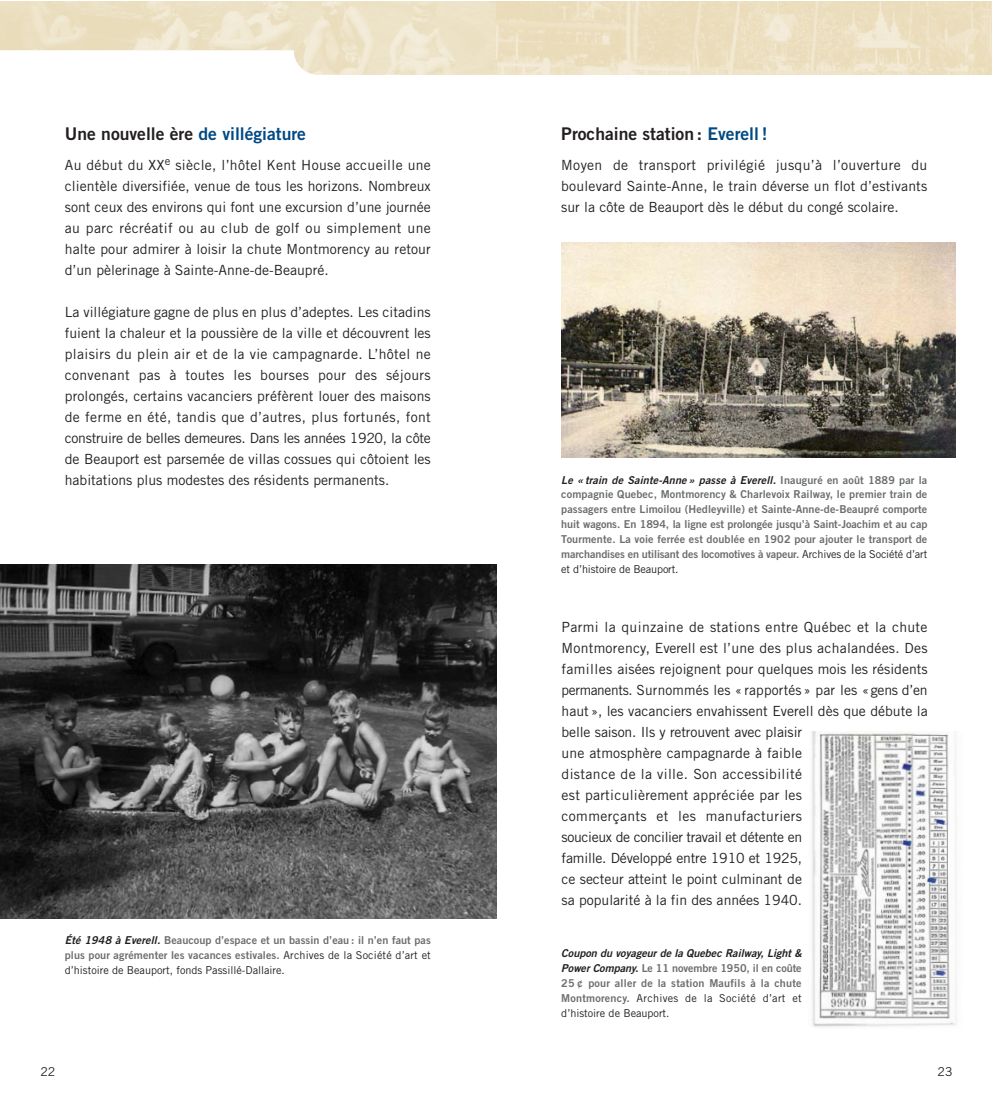
<style>
.page{position:relative;width:993px;height:1117px;background:#fff}
.page>*{position:absolute;margin:0;border:0;box-sizing:border-box;transform-origin:0 0}
.t1{font:17.5px "Trade Gothic Bold Two";color:#231f20}
.t2{font:14px/21px "Trade Gothic";color:#231f20;text-align:justify}
.t3{font:12.25px "Trade Gothic";color:#231f20}
.t4{font:10.85px/14.9px "Trade Gothic Bold Two";letter-spacing:.005em;color:#6c6e70}
.t5{font:10.85px "Trade Gothic";color:#231f20}
.t6{font:10.85px/14.9px "Trade Gothic";letter-spacing:.025em;color:#231f20}
.s1{color:#004983}
.s2{font-style:italic;color:#231f20}
.s3{font-family:"Trade Gothic";color:#231f20}
.s4{font-family:"Trade Gothic Bold Two";color:#6c6e70}
</style>
<div class="page">
<img style="left:0;top:1px;width:496px;height:74px">
<img style="left:0;top:564px;width:496px;height:354px">
<img style="left:561px;top:242px;width:394px;height:216px">
<svg style="left:496px;top:1px;width:494px;height:74px;background:#ece0c1"></svg>
<img style="left:812px;top:731px;width:145px;height:296px">
<p class="t1" style="left:65px;top:127px;width:243px">Une nouvelle ère <span class="s1">de villégiature</span></p>
<p class="t2" style="left:65px;top:155px;width:367px">Au début du XX<sup>e</sup> siècle, l’hôtel Kent House accueille une clientèle diversifiée, venue de tous les horizons. Nombreux sont ceux des environs qui font une excursion d’une journée au parc récréatif ou au club de golf ou simplement une halte pour admirer à loisir la chute Montmorency au retour d’un pèlerinage à Sainte-Anne-de-Beaupré.</p>
<p class="t2" style="left:65px;top:302px;width:367px">La villégiature gagne de plus en plus d’adeptes. Les citadins fuient la chaleur et la poussière de la ville et découvrent les plaisirs du plein air et de la vie campagnarde. L’hôtel ne convenant pas à toutes les bourses pour des séjours prolongés, certains vacanciers préfèrent louer des maisons de ferme en été, tandis que d’autres, plus fortunés, font construire de belles demeures. Dans les années 1920, la côte de Beauport est parsemée de villas cossues qui côtoient les habitations plus modestes des résidents permanents.</p>
<p class="t4" style="left:65px;top:933px;width:367px"><span class="s2">Été 1948 à Everell.</span> Beaucoup d’espace et un bassin d’eau : il n’en faut pas plus pour agrémenter les vacances estivales. <span class="s3">Archives de la Société d’art et</span></p>
<p class="t5" style="left:65px;top:966px;width:221px">d’histoire de Beauport, fonds Passillé-Dallaire.</p>
<p class="t1" style="left:561px;top:127px;width:208px">Prochaine station : <span class="s1">Everell !</span></p>
<p class="t2" style="left:561px;top:155px;width:367px">Moyen de transport privilégié jusqu’à l’ouverture du boulevard Sainte-Anne, le train déverse un flot d’estivants sur la côte de Beauport dès le début du congé scolaire.</p>
<p class="t4" style="left:561px;top:473px;width:367px;text-align:justify"><span class="s2">Le « train de Sainte-Anne » passe à Everell.</span> I n a u g u ré e n a o û t 1 8 8 9 p a r l a compagnie Quebec, Montmorency &amp; Charlevoix Railway, le premier train de passagers entre Limoilou (Hedleyville) et Sainte-Anne-de-Beaupré comporte huit wagons. En 1894, la ligne est prolongée jusqu’à Saint-Joachim et au cap Tourmente. La voie ferrée est doublée en 1902 pour ajouter le transport de marchandises en utilisant des locomotives à vapeur. <span class="s3">Archives de la Société d’art</span></p>
<p class="t5" style="left:561px;top:565px;width:119px">et d’histoire de Beauport.</p>
<p class="t2" style="left:561px;top:617px;width:367px;text-align:left">Parmi la quinzaine de stations entre Québec et la chute Montmorency, Everell est l’une des plus achalandées. Des familles aisées rejoignent pour quelques mois les résidents permanents. Surnommés les « rapportés » par les «gens d’en haut », les vacanciers envahissent Everell dès que débute la belle saison. Ils y retrouvent avec plaisir<br>une atmosphère campagnarde à faible<br>distance de la ville. Son accessibilité<br>est particulièrement appréciée par les<br>commerçants et les manufacturiers<br>soucieux de concilier travail et détente en<br>famille. Développé entre 1910 et 1925,<br>ce secteur atteint le point culminant de<br>sa popularité à la fin des années 1940.</p>
<p class="t4" style="left:561px;top:946px;width:244px"><span class="s2">Coupon du voyageur de la Quebec Railway, Light &amp;<br>Power Company.</span> Le 11 novembre 1950, il en coûte<br>25 ¢ pour aller de la station Maufils à la chute</p>
<p class="t6" style="left:561px;top:991px;width:242px"><span class="s4">Montmorency.</span> Archives de la Société d’art et d’histoire de Beauport.</p>
<p class="t3" style="left:40px;top:1067px;width:16px">22</p>
<p class="t3" style="left:937px;top:1067px;width:16px">23</p>
</div>
